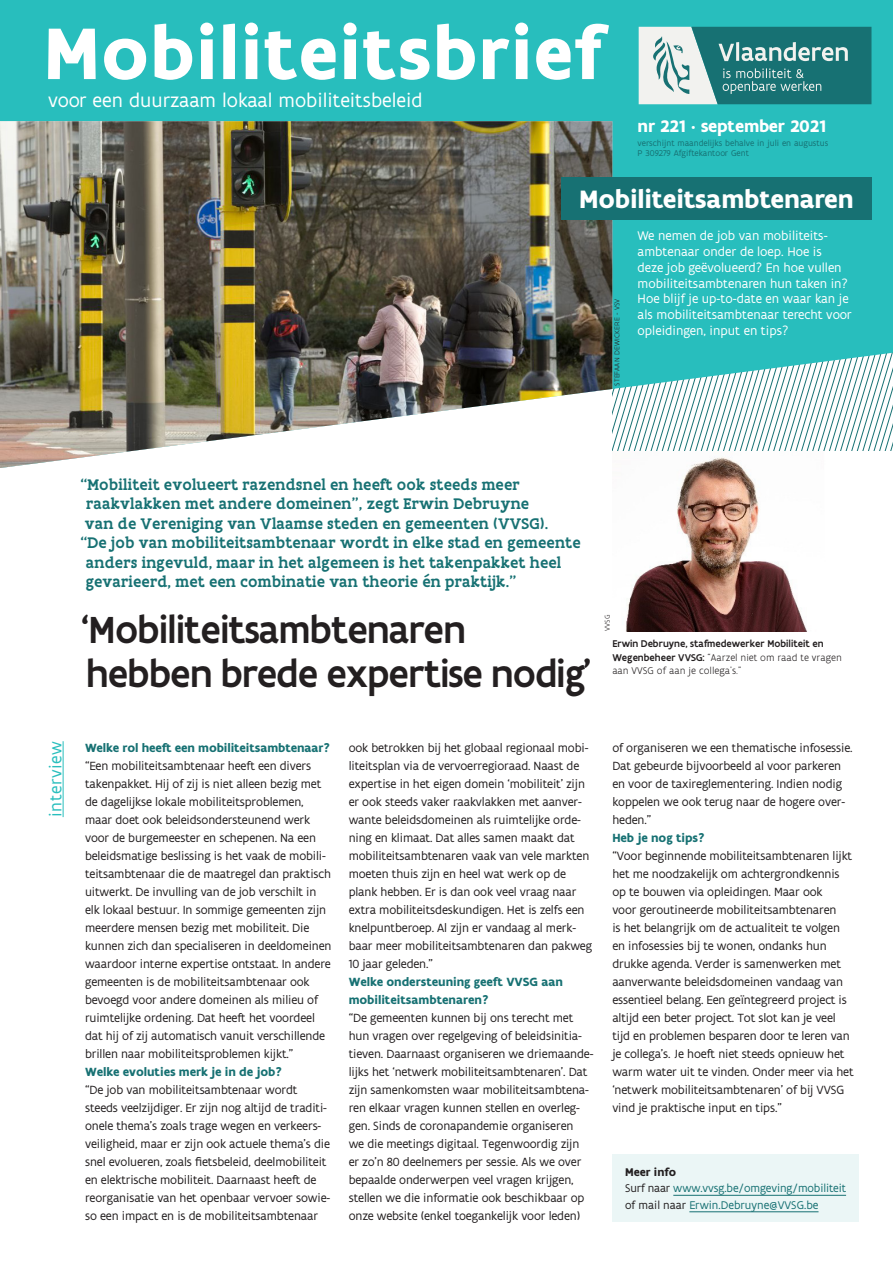
<style>
.page{position:relative;width:893px;height:1263px;background:#fff}
.page>*{position:absolute;margin:0;border:0;box-sizing:border-box;transform-origin:0 0}
.VAST_FLA_KOP{font:700 78.3px "Flanders Art Sans";letter-spacing:.01em;color:#fff}
.FLA_grote_titel_p1{font:500 40.5px/43.5px "Flanders Art Sans";letter-spacing:-.02em;color:#231f20}
.FLA_inleidingtitel_w{font:700 27px "Flanders Art Sans";letter-spacing:-.01em;color:#fff}
.VAST_FLA_subkop{font:20.55px "Flanders Art Sans";color:#fff}
.VAST_FLA_nr_en_datum{font:700 18px "Flanders Art Sans";letter-spacing:-.01em;color:#fff}
.FLA_margetitel_onder{font:18px "Flanders Art Sans";letter-spacing:.03em;color:#28bebd}
.FLA_intro_kleiner{font:500 16.5px "Flanders Art Serif";letter-spacing:.01em;color:#177173}
.FLA_inleiding_wit{font:13.5px/15.8px "Flanders Art Sans";color:#fff}
.FLA_body_8_5-11_grid{font:12.75px/18px "Flanders Art Sans";letter-spacing:-.01em;color:#231f20}
.FLA_interview_vraag{font:700 12.75px/18px "Flanders Art Sans";letter-spacing:-.005em;color:#177173}
.FLA_body_8_5-11_grid-2{font:12px/16.5px "Flanders Art Sans";letter-spacing:-.01em;color:#177173}
.FLA_fotobijschrift_i{font:500 10.5px/13.5px "Flanders Art Sans";color:#231f20}
.VAST_FLA_verschijnt{font:9px "Flanders Art Sans";color:#177173}
.FLA_fotocredits{font:300 7.5px "Flanders Art Sans";letter-spacing:.025em;color:#231f20}
.s1{font-weight:300}
.s2{font-weight:700;color:#231f20}
.s3{color:#231f20}
</style>
<div class="page">
<div style="left:612px;top:1154px;width:247px;height:67px;background:#ebf6f6"></div>
<hr style="left:673px;top:1195px;width:173px;height:1px;background:#177173">
<hr style="left:689px;top:1211px;width:129px;height:1px;background:#177173">
<hr style="left:63px;top:741px;width:1px;height:76px;background:#28bebd">
<svg style="left:0;top:0;width:893px;height:451px;fill:#28bebd"></svg>
<img style="left:0;top:121px;width:612px;height:347px">
<svg style="left:639px;top:27px;width:232px;height:77px"></svg>
<div style="left:561px;top:178px;width:310px;height:42px;background:#177173"></div>
<img style="left:626px;top:457px;width:181px;height:174px">
<p class="VAST_FLA_KOP" style="left:44px;top:4px;width:560px">Mobiliteitsbrief</p>
<p class="VAST_FLA_subkop" style="left:48px;top:88px;width:376px">voor een duurzaam lokaal mobiliteitsbeleid</p>
<p class="VAST_FLA_nr_en_datum" style="left:638px;top:114px;width:190px">nr 221 · september 2021</p>
<p class="VAST_FLA_verschijnt" style="left:638px;top:137px;width:192px">verschijnt maandelijks behalve in juli en augustus</p>
<p class="VAST_FLA_verschijnt" style="left:638px;top:148px;width:113px">P 309279 Afgiftekantoor Gent</p>
<p class="FLA_inleidingtitel_w" style="left:579px;top:182px;width:276px">Mobiliteitsambtenaren</p>
<p class="FLA_fotocredits" style="left:613px;top:386px;width:89px;rotate:-90deg">STEFAAN DEWICKERE - VSV</p>
<p class="FLA_inleiding_wit" style="left:638px;top:228px;width:215px">We nemen de job van mobiliteits&shy;ambtenaar onder de loep. Hoe is<br>deze job geëvolueerd? En hoe vullen mobiliteitsambtenaren hun taken in?<br>Hoe blijf je up-to-date en waar kan je als mobiliteitsambtenaar terecht voor opleidingen, input en tips?</p>
<p class="FLA_intro_kleiner" style="left:80px;top:473px;width:441px">“Mobiliteit evolueert razendsnel en heeft ook steeds meer</p>
<p class="FLA_intro_kleiner" style="left:86px;top:493px;width:444px">raakvlakken met andere domeinen”, zegt Erwin Debruyne</p>
<p class="FLA_intro_kleiner" style="left:85px;top:512px;width:465px">van de Vereniging van Vlaamse steden en gemeenten (VVSG).</p>
<p class="FLA_intro_kleiner" style="left:80px;top:532px;width:502px">“De job van mobiliteitsambtenaar wordt in elke stad en gemeente</p>
<p class="FLA_intro_kleiner" style="left:86px;top:551px;width:477px">anders ingevuld, maar in het algemeen is het takenpakket heel</p>
<p class="FLA_intro_kleiner" style="left:86px;top:571px;width:432px">gevarieerd, met een combinatie van theorie én praktijk.”</p>
<p class="FLA_margetitel_onder" style="left:45px;top:817px;width:77px;rotate:-90deg">interview</p>
<p class="FLA_grote_titel_p1" style="left:81px;top:609px;width:512px">‘Mobiliteitsambtenaren hebben brede expertise nodig’</p>
<p class="FLA_fotocredits" style="left:603px;top:631px;width:18px;rotate:-90deg">VVSG</p>
<p class="FLA_fotobijschrift_i" style="left:612px;top:637px;width:231px">Erwin Debruyne, stafmedewerker Mobiliteit en<br>Wegenbeheer VVSG: <span class="s1">“Aarzel niet om raad te vragen aan VVSG of aan je collega’s.”</span></p>
<p class="FLA_interview_vraag" style="left:85px;top:739px;width:247px">Welke rol heeft een mobiliteitsambtenaar?</p>
<p class="FLA_body_8_5-11_grid" style="left:85px;top:757px;width:248px">“Een mobiliteitsambtenaar heeft een divers takenpakket. Hij of zij is niet alleen bezig met de dagelijkse lokale mobiliteitsproblemen, maar doet ook beleidsondersteunend werk voor de burgemeester en schepenen. Na een beleidsmatige beslissing is het vaak de mobili&shy;teitsambtenaar die de maatregel dan praktisch uitwerkt. De invulling van de job verschilt in elk lokaal bestuur. In sommige gemeenten zijn meerdere mensen bezig met mobiliteit. Die kunnen zich dan specialiseren in deeldomeinen waardoor interne expertise ontstaat. In andere gemeenten is de mobiliteitsambtenaar ook bevoegd voor andere domeinen als milieu of ruimtelijke ordening. Dat heeft het voordeel dat hij of zij automatisch vanuit verschillende brillen naar mobiliteitsproblemen kijkt.”</p>
<p class="FLA_interview_vraag" style="left:85px;top:1063px;width:199px">Welke evoluties merk je in de job?</p>
<p class="FLA_body_8_5-11_grid" style="left:85px;top:1081px;width:247px">“De job van mobiliteitsambtenaar wordt steeds veelzijdiger. Er zijn nog altijd de traditi&shy;onele thema’s zoals trage wegen en verkeers&shy;veiligheid, maar er zijn ook actuele thema’s die snel evolueren, zoals fietsbeleid, deelmobiliteit en elektrische mobiliteit. Daarnaast heeft de reorganisatie van het openbaar vervoer sowie&shy;so een impact en is de mobiliteitsambtenaar</p>
<p class="FLA_body_8_5-11_grid" style="left:349px;top:739px;width:245px">ook betrokken bij het globaal regionaal mobi&shy;liteitsplan via de vervoerregioraad. Naast de expertise in het eigen domein ‘mobiliteit’ zijn er ook steeds vaker raakvlakken met aanver&shy;wante beleidsdomeinen als ruimtelijke orde&shy;ning en klimaat. Dat alles samen maakt dat mobiliteitsambtenaren vaak van vele markten moeten thuis zijn en heel wat werk op de plank hebben. Er is dan ook veel vraag naar extra mobiliteitsdeskundigen. Het is zelfs een knelpuntberoep. Al zijn er vandaag al merk&shy;baar meer mobiliteitsambtenaren dan pakweg 10 jaar geleden.”</p>
<p class="FLA_interview_vraag" style="left:349px;top:973px;width:216px">Welke ondersteuning geeft VVSG aan mobiliteitsambtenaren?</p>
<p class="FLA_body_8_5-11_grid" style="left:349px;top:1009px;width:246px">“De gemeenten kunnen bij ons terecht met hun vragen over regelgeving of beleidsinitia&shy;tieven. Daarnaast organiseren we driemaande&shy;lijks het ‘netwerk mobiliteitsambtenaren’. Dat zijn samenkomsten waar mobiliteitsambtena&shy;ren elkaar vragen kunnen stellen en overleg&shy;gen. Sinds de coronapandemie organiseren<br>we die meetings digitaal. Tegenwoordig zijn<br>er zo’n 80 deelnemers per sessie. Als we over bepaalde onderwerpen veel vragen krijgen, stellen we die informatie ook beschikbaar op onze website (enkel toegankelijk voor leden)</p>
<p class="FLA_body_8_5-11_grid" style="left:612px;top:739px;width:242px">of organiseren we een thematische infosessie.<br>Dat gebeurde bijvoorbeeld al voor parkeren en voor de taxireglementering. Indien nodig koppelen we ook terug naar de hogere over&shy;heden.”</p>
<p class="FLA_interview_vraag" style="left:612px;top:829px;width:94px">Heb je nog tips?</p>
<p class="FLA_body_8_5-11_grid" style="left:612px;top:847px;width:243px">“Voor beginnende mobiliteitsambtenaren lijkt het me noodzakelijk om achtergrondkennis op te bouwen via opleidingen. Maar ook<br>voor geroutineerde mobiliteitsambtenaren<br>is het belangrijk om de actualiteit te volgen en infosessies bij te wonen, ondanks hun drukke agenda. Verder is samenwerken met aanverwante beleidsdomeinen vandaag van essentieel belang. Een geïntegreerd project is altijd een beter project. Tot slot kan je veel tijd en problemen besparen door te leren van je collega’s. Je hoeft niet steeds opnieuw het warm water uit te vinden. Onder meer via het ‘netwerk mobiliteitsambtenaren’ of bij VVSG vind je praktische input en tips.”</p>
<p class="FLA_body_8_5-11_grid-2" style="left:625px;top:1164px;width:222px"><span class="s2">Meer info<br></span><span class="s3">Surf naar</span> www.vvsg.be/omgeving/mobiliteit <span class="s3">of mail naar</span> Erwin.Debruyne@VVSG.be</p>
</div>
